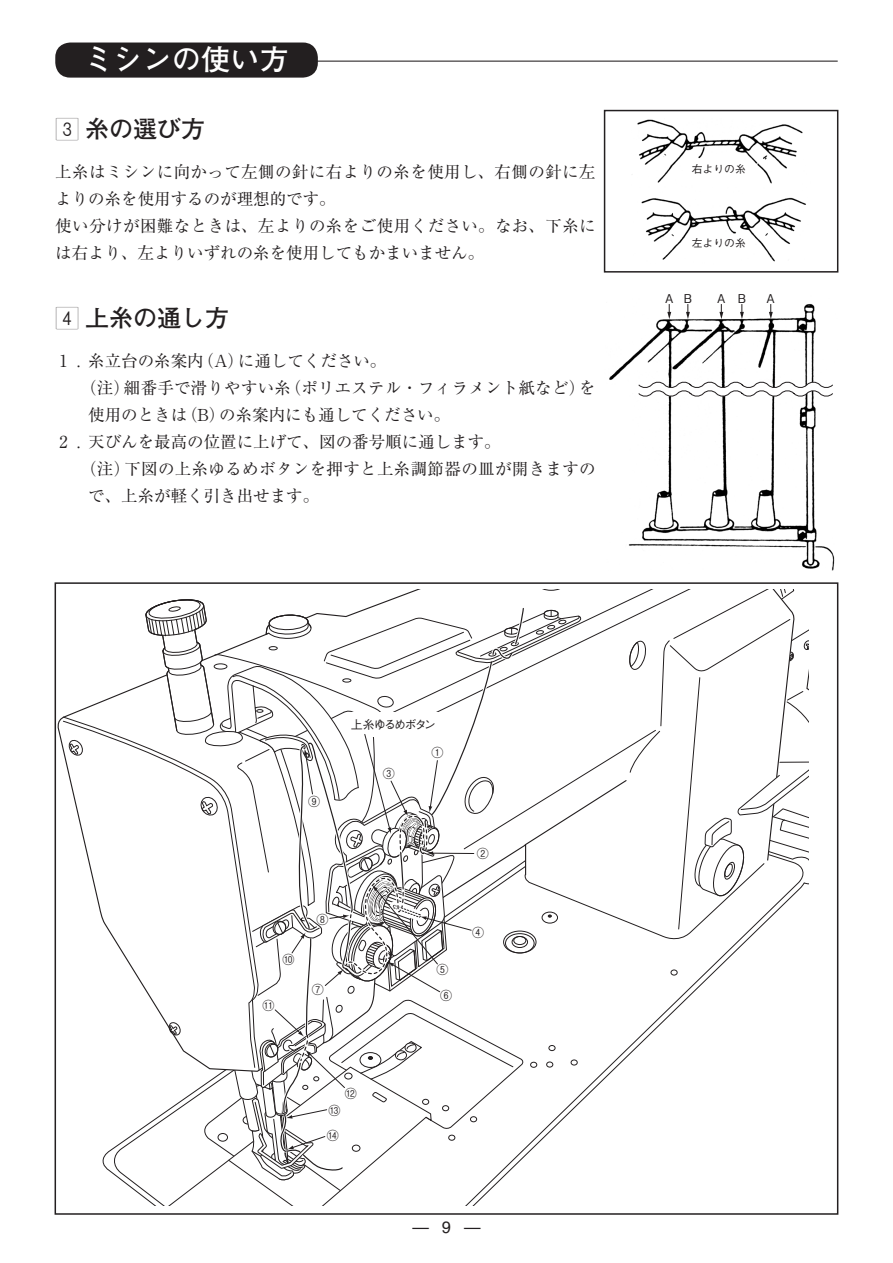
<style>
.page{position:relative;width:893px;height:1263px;background:#fff}
.page>*{position:absolute;margin:0;border:0;box-sizing:border-box;transform-origin:0 0}
.t1{font:700 28.5px "Futo Go B101 Pro";letter-spacing:.025em;color:#fff}
.t2{font:700 24px "Futo Go B101 Pro";color:#231f20}
.t3{font:16.5px/27px "Ryumin Pro";letter-spacing:.015em;color:#231f20}
.t4{font:16.5px "Helvetica";color:#231f20}
.t5{font:500 12.15px "Gothic BBB Pro";color:#231f20}
.t6{font:500 12px/25px "Gothic BBB Pro";letter-spacing:-.14em;color:#231f20}
.t7{font:500 10.8px "Gothic BBB Pro";color:#231f20}
.s1{font-family:"Box Number White";font-weight:400}
</style>
<div class="page">
<hr style="left:72px;top:61px;width:766px;height:1px;background:#231f20">
<div style="left:55px;top:43px;width:263px;height:35px;background:#231f20;border-radius:15px"></div>
<svg style="left:63px;top:721px;width:82px;height:269px"></svg>
<svg style="left:67px;top:739px;width:17px;height:18px"></svg>
<svg style="left:145px;top:589px;width:664px;height:617px"></svg>
<img style="left:637px;top:119px;width:169px;height:143px">
<div style="left:604px;top:110px;width:234px;height:163px;border:2px solid #231f20"></div>
<img style="left:609px;top:304px;width:207px;height:77px">
<img style="left:628px;top:398px;width:207px;height:172px">
<svg style="left:638px;top:381px;width:195px;height:17px"></svg>
<svg style="left:667px;top:304px;width:4px;height:15px"></svg>
<svg style="left:686px;top:304px;width:4px;height:15px"></svg>
<svg style="left:719px;top:304px;width:4px;height:15px"></svg>
<svg style="left:740px;top:304px;width:4px;height:15px"></svg>
<svg style="left:769px;top:304px;width:4px;height:15px"></svg>
<h1 class="t1" style="left:85px;top:37px;width:206px">ミシンの使い方</h1>
<h2 class="t2" style="left:55px;top:109px;width:152px"><span class="s1">3</span> 糸の選び方</h2>
<p class="t3" style="left:55px;top:157px;width:542px">上糸はミシンに向かって左側の針に右よりの糸を使用し、右側の針に左よりの糸を使用するのが理想的です。<br>使い分けが困難なときは、左よりの糸をご使用ください。なお、下糸には右より、左よりいずれの糸を使用してもかまいません。</p>
<h2 class="t2" style="left:55px;top:298px;width:176px"><span class="s1">4</span> 上糸の通し方</h2>
<p class="t3" style="left:59px;top:346px;width:328px">1 . 糸立台の糸案内（A）に通してください。</p>
<p class="t3" style="left:80px;top:373px;width:517px">（注）細番手で滑りやすい糸（ポリエステル・フィラメント紙など）を</p>
<p class="t3" style="left:88px;top:400px;width:363px">使用のときは（B）の糸案内にも通してください。</p>
<p class="t3" style="left:59px;top:427px;width:443px">2 . 天びんを最高の位置に上げて、図の番号順に通します。</p>
<p class="t3" style="left:80px;top:454px;width:517px">（注）下図の上糸ゆるめボタンを押すと上糸調節器の皿が開きますの</p>
<p class="t3" style="left:88px;top:481px;width:233px">で、上糸が軽く引き出せます。</p>
<p class="t7" style="left:692px;top:160px;width:55px">右よりの糸</p>
<p class="t7" style="left:692px;top:234px;width:55px">左よりの糸</p>
<p class="t5" style="left:665px;top:288px;width:28px">A B</p>
<p class="t5" style="left:717px;top:288px;width:30px">A B</p>
<p class="t5" style="left:767px;top:288px;width:10px">A</p>
<p class="t6" style="left:308px;top:788px;width:13px">⑨</p>
<p class="t6" style="left:282px;top:945px;width:13px">⑩</p>
<p class="t6" style="left:262px;top:991px;width:13px">⑪</p>
<p class="t6" style="left:317px;top:905px;width:13px">⑧</p>
<p class="t6" style="left:312px;top:975px;width:13px">⑦</p>
<p class="t6" style="left:351px;top:710px;width:86px">上糸ゆるめボタン</p>
<p class="t6" style="left:383px;top:759px;width:13px">③</p>
<p class="t6" style="left:431px;top:738px;width:13px">①</p>
<p class="t6" style="left:477px;top:839px;width:13px">②</p>
<p class="t6" style="left:436px;top:956px;width:13px">⑤</p>
<p class="t6" style="left:440px;top:981px;width:13px">⑥</p>
<p class="t6" style="left:472px;top:919px;width:13px">④</p>
<p class="t6" style="left:345px;top:1079px;width:13px">⑫</p>
<p class="t6" style="left:327px;top:1096px;width:15px">⑬ ⑭</p>
<p class="t4" style="left:412px;top:1217px;width:70px">—9—</p>
</div>
